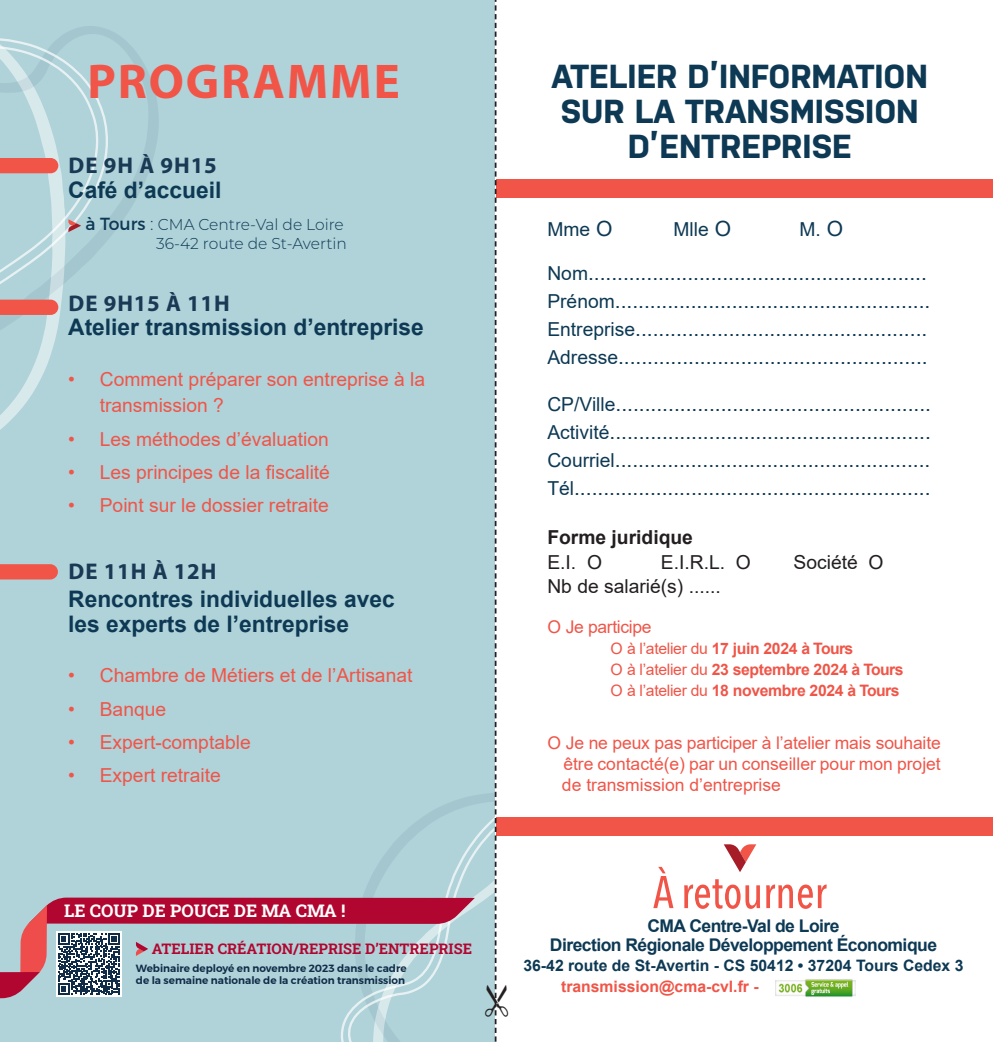
<style>
.page{position:relative;width:993px;height:1042px;background:#fff}
.page>*{position:absolute;margin:0;border:0;box-sizing:border-box;transform-origin:0 0}
.t1{font:700 49px "Myriad Pro";letter-spacing:.04em;color:#f05548}
.t2{font:700 33.25px/35px "Nudista";color:#0d3954;text-align:center}
.t3{font:700 22.75px "Arial";color:#0d3954}
.t4{font:700 22.75px "Myriad Pro";letter-spacing:.04em;color:#193954}
.t5{font:21px/28px "Arial";color:#0d3954}
.t6{font:19.25px/26.2px "Arial";color:#f05548}
.t7{font:19.25px "Arial";color:#231f20}
.t8{font:700 19.25px/24.5px "Arial";color:#231f20}
.t9{font:19.25px "Arial";color:#0d3954}
.t10{font:17.5px/21px "Arial";color:#f05548;text-align:justify}
.t11{font:700 17.5px "Arial";letter-spacing:-.03em;color:#0d3954}
.t12{font:17.5px "Roboto Slab";color:#fff}
.t13{font:17.5px "Arial";letter-spacing:-.02em;color:#f05548}
.t14{font:700 15.75px "Arial";letter-spacing:-.02em;color:#f05548}
.t15{font:300 15.75px "Montserrat";color:#0d3955}
.t16{font:700 15.75px "Arial";color:#0d3954}
.t17{font:700 15.75px "Arial";color:#f05548}
.t18{font:14.7px "Roboto Slab";color:#b00630}
.t19{font:600 10.33px "Montserrat";color:#102c47}
.s1{font-weight:400;font-size:17.5px}
.s2{font-size:17.5px}
.s3{font-size:21px}
.s4{font-size:19.25px}
.s5{font-weight:400}
.s6{color:#fff}
</style>
<div class="page">
<div style="left:0;top:0;width:494px;height:1042px;background:#b0d2d9"></div>
<svg style="left:108px;top:30px;width:50px;height:209px"></svg>
<svg style="left:340px;top:794px;width:144px;height:248px"></svg>
<div style="left:496px;top:179px;width:496px;height:18px;background:#f05548"></div>
<div style="left:496px;top:817px;width:496px;height:18px;background:#f05548"></div>
<svg style="left:653px;top:844px;width:173px;height:65px"></svg>
<img style="left:775px;top:979px;width:80px;height:18px">
<svg style="left:0;top:26px;width:108px;height:404px"></svg>
<svg style="left:0;top:564px;width:58px;height:15px"></svg>
<svg style="left:0;top:897px;width:474px;height:101px"></svg>
<svg style="left:484px;top:0;width:24px;height:1042px"></svg>
<h1 class="t1" style="left:87px;top:49px;width:314px">PROGRAMME</h1>
<p class="t4" style="left:68px;top:151px;width:150px">DE 9H À 9H15</p>
<p class="t3" style="left:68px;top:174px;width:154px">Café d’accueil</p>
<p class="t15" style="left:86px;top:213px;width:259px"><span class="s1">à Tours</span> <span class="s2">:</span> CMA Centre-Val de Loire</p>
<p class="t15" style="left:156px;top:232px;width:192px">36-42 route de St-Avertin</p>
<p class="t4" style="left:68px;top:288px;width:163px">DE 9H15 À 11H</p>
<p class="t3" style="left:68px;top:311px;width:357px">Atelier transmission d’entreprise</p>
<p class="t6" style="left:100px;top:366px;width:327px;text-indent:-32px">• Comment préparer son entreprise à la transmission ?</p>
<p class="t6" style="left:68px;top:425px;width:262px">• Les méthodes d’évaluation</p>
<p class="t6" style="left:68px;top:459px;width:263px">• Les principes de la fiscalité</p>
<p class="t6" style="left:68px;top:492px;width:262px">• Point sur le dossier retraite</p>
<p class="t4" style="left:68px;top:556px;width:149px">DE 11H À 12H</p>
<p class="t3" style="left:68px;top:583px;width:328px">Rencontres individuelles avec</p>
<p class="t3" style="left:68px;top:607px;width:282px">les experts de l’entreprise</p>
<p class="t6" style="left:68px;top:662px;width:345px">• Chambre de Métiers et de l’Artisanat</p>
<p class="t6" style="left:68px;top:695px;width:99px">• Banque</p>
<p class="t6" style="left:68px;top:729px;width:184px">• Expert-comptable</p>
<p class="t6" style="left:68px;top:762px;width:154px">• Expert retraite</p>
<p class="t12" style="left:64px;top:898px;width:282px">LE COUP DE POUCE DE MA CMA !</p>
<p class="t18" style="left:152px;top:938px;width:321px">ATELIER CRÉATION/REPRISE D’ENTREPRISE</p>
<p class="t19" style="left:136px;top:959px;width:272px">Webinaire deployé en novembre 2023 dans le cadre</p>
<p class="t19" style="left:136px;top:972px;width:270px">de la semaine nationale de la création transmission</p>
<h2 class="t2" style="left:551px;top:58px;width:378px">ATELIER D’INFORMATION<br>SUR LA TRANSMISSION<br>D’ENTREPRISE</h2>
<p class="t9" style="left:547px;top:216px;width:66px">Mme <span class="s3">O</span></p>
<p class="t9" style="left:673px;top:216px;width:59px">Mlle <span class="s3">O</span></p>
<p class="t9" style="left:799px;top:216px;width:45px">M. <span class="s3">O</span></p>
<p class="t5" style="left:547px;top:258px;width:384px"><span class="s4">Nom</span>..........................................................<br><span class="s4">Prénom</span>......................................................</p>
<p class="t5" style="left:547px;top:314px;width:381px"><span class="s4">Entreprise</span>..................................................</p>
<p class="t5" style="left:547px;top:342px;width:382px"><span class="s4">Adresse</span>.....................................................</p>
<p class="t5" style="left:547px;top:390px;width:385px"><span class="s4">CP/Ville</span>......................................................</p>
<p class="t5" style="left:547px;top:418px;width:385px"><span class="s4">Activité</span>.......................................................<br><span class="s4">Courriel</span>......................................................</p>
<p class="t5" style="left:547px;top:474px;width:384px"><span class="s4">Tél</span>.............................................................</p>
<p class="t8" style="left:547px;top:525px;width:147px">Forme juridique<br><span class="s5">E.I. O</span></p>
<p class="t7" style="left:660px;top:549px;width:91px">E.I.R.L. O</p>
<p class="t7" style="left:793px;top:549px;width:91px">Société O</p>
<p class="t7" style="left:547px;top:573px;width:175px">Nb de salarié(s) ......</p>
<p class="t13" style="left:547px;top:615px;width:106px">O Je participe</p>
<p class="t14" style="left:610px;top:638px;width:244px"><span class="s5">O à l’atelier du</span> 17 juin 2024 à Tours</p>
<p class="t14" style="left:610px;top:659px;width:294px"><span class="s5">O à l’atelier du</span> 23 septembre 2024 à Tours</p>
<p class="t14" style="left:610px;top:680px;width:290px"><span class="s5">O à l’atelier du</span> 18 novembre 2024 à Tours</p>
<p class="t10" style="left:562px;top:732px;width:380px;text-indent:-15px">O Je ne peux pas participer à l’atelier mais souhaite être contacté(e) par un conseiller pour mon projet de transmission d’entreprise</p>
<p class="t11" style="left:647px;top:913px;width:194px">CMA Centre-Val de Loire</p>
<p class="t11" style="left:549px;top:933px;width:388px">Direction Régionale Développement Économique</p>
<p class="t16" style="left:523px;top:954px;width:441px">36-42 route de St-Avertin - CS 50412 • 37204 Tours Cedex 3</p>
<p class="t17" style="left:561px;top:975px;width:366px">transmission@cma-cvl.fr - <span class="s6">nnnnnnnnnnnnnnnn</span></p>
</div>
